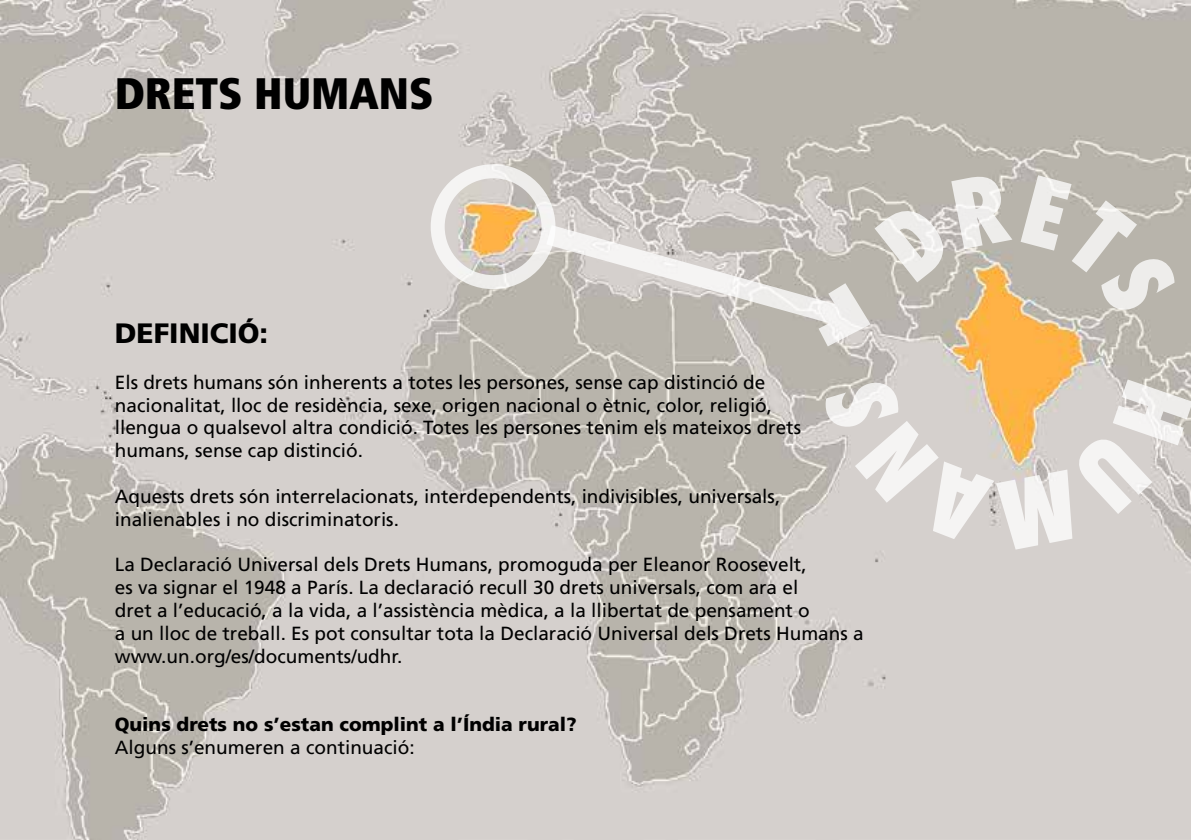
<style>
.page{position:relative;width:1191px;height:840px;background:#fff}
.page>*{position:absolute;margin:0;border:0;box-sizing:border-box;transform-origin:0 0}
.t1{font:900 condensed 44px "Frutiger LT Std";color:#000}
.t2{font:900 28px "Frutiger LT Std";color:#000}
.t3{font:19px/22.8px "Frutiger LT Std";color:#000}
.t4{font:900 19px "Frutiger LT Std";color:#000}
</style>
<div class="page">
<img style="left:0;top:0;width:1191px;height:839px">
<div style="left:431px;top:164px;width:124px;height:125px;border:14px solid #fff;border-radius:50%"></div>
<svg style="left:544px;top:172px;width:468px;height:176px;background:#c8c1b8"></svg>
<div style="left:1020px;top:175px;width:158px;height:142px;background:#b8b4ab"></div>
<svg style="left:822px;top:377px;width:369px;height:173px;background:#d4cbc2"></svg>
<h1 class="t1" style="left:115px;top:66px;width:320px">DRETS HUMANS</h1>
<h2 class="t2" style="left:115px;top:316px;width:155px">DEFINICIÓ:</h2>
<p class="t3" style="left:115px;top:370px;width:687px">Els drets humans són inherents a totes les persones, sense cap distinció de nacionalitat, lloc de residència, sexe, origen nacional o ètnic, color, religió, llengua o qualsevol altra condició. Totes les persones tenim els mateixos drets humans, sense cap distinció.</p>
<p class="t3" style="left:115px;top:484px;width:667px">Aquests drets són interrelacionats, interdependents, indivisibles, universals, inalienables i no discriminatoris.</p>
<p class="t3" style="left:115px;top:553px;width:750px">La Declaració Universal dels Drets Humans, promoguda per Eleanor Roosevelt,<br>es va signar el 1948 a París. La declaració recull 30 drets universals, com ara el<br>dret a l’educació, a la vida, a l’assistència mèdica, a la llibertat de pensament o<br>a un lloc de treball. Es pot consultar tota la Declaració Universal dels Drets Humans a www.un.org/es/documents/udhr.</p>
<p class="t4" style="left:115px;top:712px;width:463px">Quins drets no s’estan complint a l’Índia rural?</p>
<p class="t3" style="left:115px;top:735px;width:301px">Alguns s’enumeren a continuació:</p>
</div>
